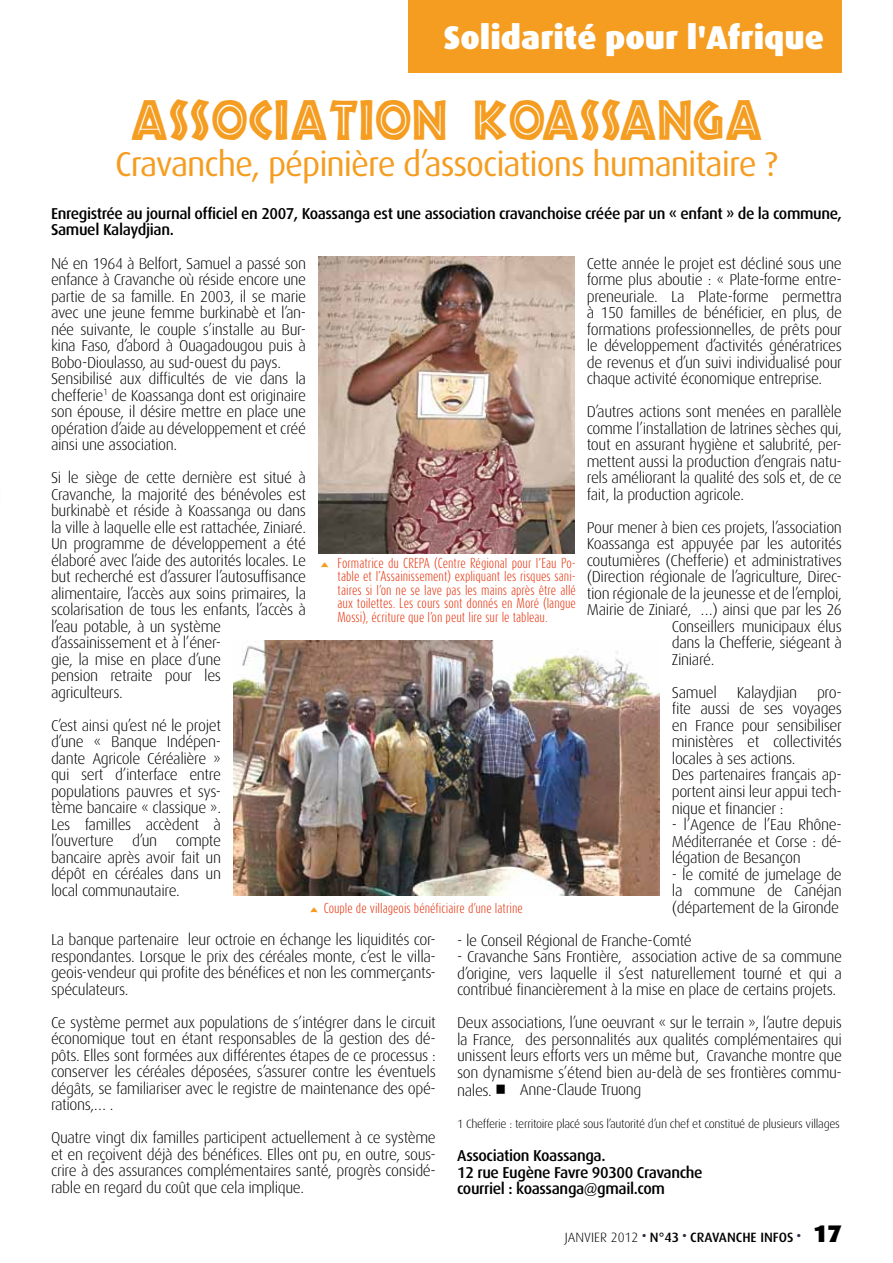
<style>
.page{position:relative;width:893px;height:1263px;background:#fff}
.page>*{position:absolute;margin:0;border:0;box-sizing:border-box;transform-origin:0 0}
.t1{font:52.2px "African";color:#f59d21;scale:.83 1}
.t2{font:34.5px "Dax";letter-spacing:-.03em;color:#f59d21}
.t3{font:900 33px "Dax";color:#fff}
.t4{font:16.5px "Bienvenue Picto";color:#f59d21}
.t5{font:300 15.75px/16.5px "Dax";letter-spacing:-.025em;color:#000;text-align:justify}
.t6{font:500 15.75px/16.5px "Dax";letter-spacing:-.025em;color:#000}
.t7{font:300 13.5px "Dax";color:#000}
.t8{font:500 13.5px "Dax";color:#000}
.t9{font:300 12px/13.5px "Dax Compact";color:#e63009;text-align:justify}
.t10{font:300 12px "Dax";letter-spacing:-.025em;color:#000}
.s1{font-weight:500}
.s2{font-weight:900;font-size:24px}
</style>
<div class="page">
<div style="left:408px;top:0;width:434px;height:72px;background:#f59d21"></div>
<img style="left:319px;top:256px;width:255px;height:298px">
<img style="left:234px;top:640px;width:425px;height:255px">
<h3 class="t3" style="left:444px;top:19px;width:381px">Solidarité pour l'Afrique</h3>
<h1 class="t1" style="left:130px;top:100px;width:765px">ASSOCIATION KOASSANGA</h1>
<h2 class="t2" style="left:115px;top:145px;width:664px">Cravanche, pépinière d’associations humanitaire ?</h2>
<p class="t6" style="left:51px;top:205px;width:792px">Enregistrée au journal officiel en 2007, Koassanga est une association cravanchoise créée par un « enfant » de la commune,<br>Samuel Kalaydjian.</p>
<p class="t5" style="left:51px;top:255px;width:257px;text-align:left">Né en 1964 à Belfort, Samuel a passé son enfance à Cravanche où réside encore une partie de sa famille. En 2003, il se marie avec une jeune femme burkinabè et l’an&shy;née suivante, le couple s’installe au Bur&shy;kina Faso, d’abord à Ouagadougou puis à Bobo-Dioulasso, au sud-ouest du pays.<br>Sensibilisé aux difficultés de vie dans la chefferie<sup>1</sup> de Koassanga dont est originaire son épouse, il désire mettre en place une opération d’aide au développement et créé ainsi une association.</p>
<p class="t5" style="left:51px;top:470px;width:257px;text-align:left">Si le siège de cette dernière est situé à Cravanche, la majorité des bénévoles est burkinabè et réside à Koassanga ou dans la ville à laquelle elle est rattachée, Ziniaré.<br>Un programme de développement a été élaboré avec l’aide des autorités locales. Le but recherché est d’assurer l’autosuffisance alimentaire, l’accès aux soins primaires, la scolarisation de tous les enfants, l’accès à l’eau potable, à un système d’assainissement et à l’éner-<br>gie, la mise en place d’une<br>pension retraite pour les<br>agriculteurs.</p>
<p class="t5" style="left:51px;top:717px;width:172px">C’est ainsi qu’est né le projet d’une « Banque Indépen&shy;dante Agricole Céréalière » qui sert d’interface entre populations pauvres et sys&shy;tème bancaire « classique ».<br>Les familles accèdent à l’ouverture d’un compte bancaire après avoir fait un dépôt en céréales dans un local communautaire.</p>
<p class="t5" style="left:51px;top:932px;width:386px">La banque partenaire leur octroie en échange les liquidités cor&shy;respondantes. Lorsque le prix des céréales monte, c’est le villa&shy;geois-vendeur qui profite des bénéfices et non les commerçants&shy;spéculateurs.</p>
<p class="t5" style="left:51px;top:1014px;width:386px">Ce système permet aux populations de s’intégrer dans le circuit économique tout en étant responsables de la gestion des dé&shy;pôts. Elles sont formées aux différentes étapes de ce processus : conserver les céréales déposées, s’assurer contre les éventuels dégâts, se familiariser avec le registre de maintenance des opé&shy;rations,… .</p>
<p class="t5" style="left:51px;top:1130px;width:386px">Quatre vingt dix familles participent actuellement à ce système et en reçoivent déjà des bénéfices. Elles ont pu, en outre, sous&shy;crire à des assurances complémentaires santé, progrès considé&shy;rable en regard du coût que cela implique.</p>
<p class="t5" style="left:587px;top:255px;width:257px">Cette année le projet est décliné sous une forme plus aboutie : « Plate-forme entre&shy;preneuriale. La Plate-forme permettra à 150 familles de bénéficier, en plus, de formations professionnelles, de prêts pour le développement d’activités génératrices de revenus et d’un suivi individualisé pour chaque activité économique entreprise.</p>
<p class="t5" style="left:587px;top:404px;width:257px">D’autres actions sont menées en parallèle comme l’installation de latrines sèches qui, tout en assurant hygiène et salubrité, per&shy;mettent aussi la production d’engrais natu&shy;rels améliorant la qualité des sols et, de ce fait, la production agricole.</p>
<p class="t5" style="left:587px;top:519px;width:257px">Pour mener à bien ces projets, l’association</p>
<p class="t5" style="left:587px;top:536px;width:257px">Koassanga est appuyée par les autorités</p>
<p class="t5" style="left:587px;top:552px;width:257px">coutumières (Chefferie) et administratives</p>
<p class="t5" style="left:587px;top:569px;width:257px">(Direction régionale de l’agriculture, Direc-</p>
<p class="t5" style="left:587px;top:585px;width:257px">tion régionale de la jeunesse et de l’emploi,</p>
<p class="t5" style="left:587px;top:602px;width:257px">Mairie de Ziniaré, …) ainsi que par les 26</p>
<p class="t5" style="left:672px;top:618px;width:172px">Conseillers municipaux élus</p>
<p class="t5" style="left:672px;top:635px;width:172px">dans la Chefferie, siégeant à</p>
<p class="t5" style="left:672px;top:651px;width:44px">Ziniaré.</p>
<p class="t5" style="left:672px;top:684px;width:47px">Samuel</p>
<p class="t5" style="left:737px;top:684px;width:62px">Kalaydjian</p>
<p class="t9" style="left:338px;top:556px;width:240px">Formatrice du CREPA (Centre Régional pour l’Eau Po&shy;table et l’Assainissement) expliquant les risques sani&shy;taires si l’on ne se lave pas les mains après être allé aux toilettes. Les cours sont donnés en Moré (langue Mossi), écriture que l’on peut lire sur le tableau.</p>
<p class="t4" style="left:332px;top:558px;width:17px;rotate:90deg">R</p>
<p class="t5" style="left:672px;top:684px;width:172px;text-align:left;text-indent:145px">pro&shy;fite aussi de ses voyages en France pour sensibiliser ministères et collectivités locales à ses actions.<br>Des partenaires français ap&shy;portent ainsi leur appui tech&shy;nique et financier :</p>
<p class="t5" style="left:672px;top:816px;width:172px">- l’Agence de l’Eau Rhône-Méditerranée et Corse : dé&shy;légation de Besançon</p>
<p class="t5" style="left:672px;top:866px;width:172px">- le comité de jumelage de la commune de Canéjan (département de la Gironde</p>
<p class="t5" style="left:457px;top:932px;width:236px">- le Conseil Régional de Franche-Comté</p>
<p class="t5" style="left:457px;top:948px;width:386px">- Cravanche Sans Frontière, association active de sa commune d’origine, vers laquelle il s’est naturellement tourné et qui a contribué financièrement à la mise en place de certains projets.</p>
<p class="t5" style="left:457px;top:1014px;width:386px">Deux associations, l’une oeuvrant « sur le terrain », l’autre depuis la France, des personnalités aux qualités complémentaires qui unissent leurs efforts vers un même but, Cravanche montre que son dynamisme s’étend bien au-delà de ses frontières commu&shy;nales. ■ Anne-Claude Truong</p>
<p class="t10" style="left:457px;top:1117px;width:384px">1 Chefferie : territoire placé sous l’autorité d’un chef et constitué de plusieurs villages</p>
<p class="t6" style="left:457px;top:1147px;width:247px">Association Koassanga.<br>12 rue Eugène Favre 90300 Cravanche courriel : koassanga@gmail.com</p>
<p class="t9" style="left:324px;top:901px;width:201px">Couple de villageois bénéficiaire d’une latrine</p>
<p class="t4" style="left:321px;top:903px;width:17px;rotate:90deg">R</p>
<p class="t7" style="left:565px;top:1230px;width:141px">JANVIER 2012 <sup>.</sup> <span class="s1">N°43</span> <sup>.</sup> <span class="s1">Cravanc</span></p>
<p class="t8" style="left:742px;top:1230px;width:101px">he infos <sup>.</sup> <span class="s2">17</span></p>
</div>
